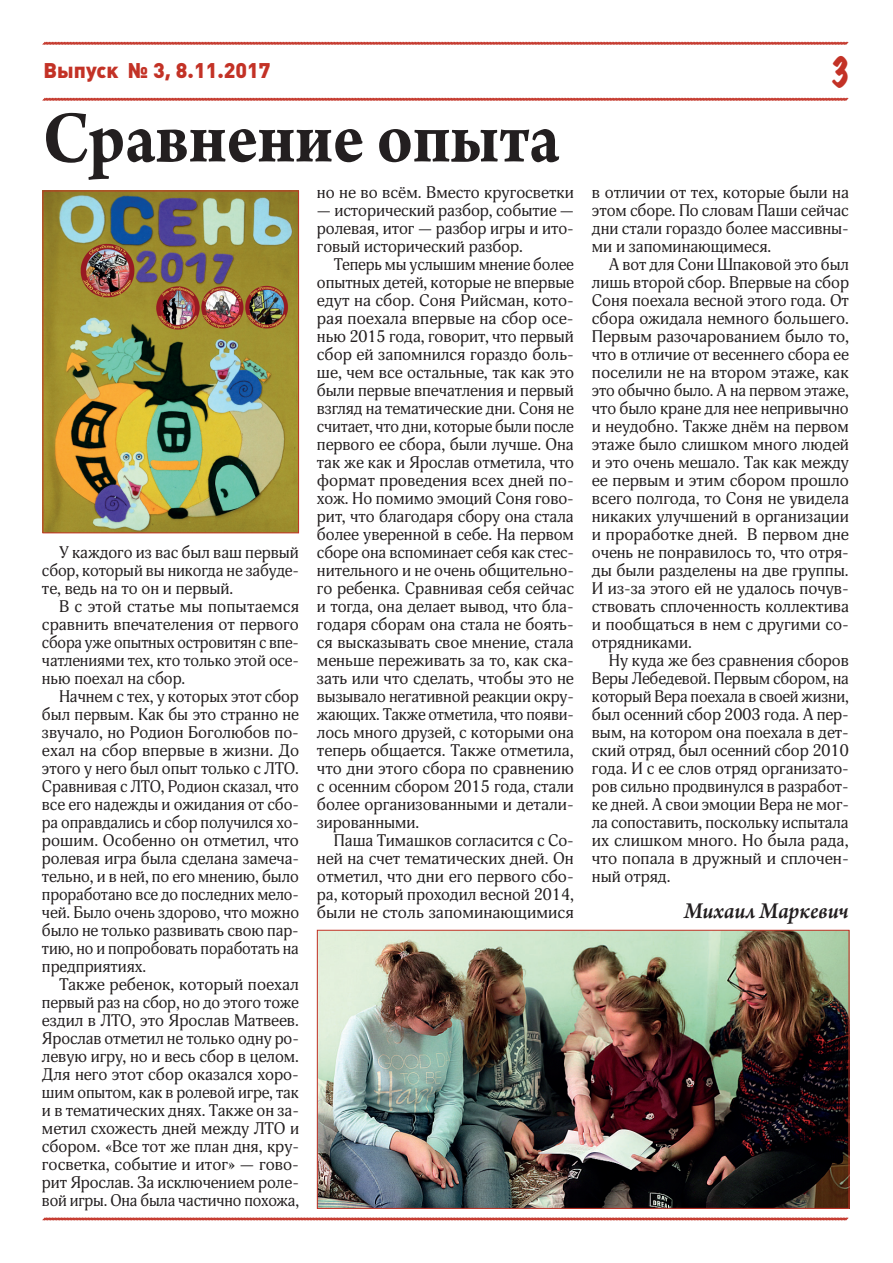
<style>
.page{position:relative;width:893px;height:1263px;background:#fff}
.page>*{position:absolute;margin:0;border:0;box-sizing:border-box;transform-origin:0 0}
.t1{font:700 78px "Arno Pro";color:#231f20;scale:.9 1}
.t2{font:expanded 35.85px "Marker Felt";color:#c33226;scale:.87 1}
.t3{font:italic 600 24px "Arno Pro";letter-spacing:-.005em;color:#231f20;scale:.94 1}
.t4{font:900 21px "Plumb";color:#c33226}
.t5{font:16.5px/18px "Adonis";color:#231f20;text-align:justify}
</style>
<div class="page">
<svg style="left:42px;top:41px;width:807px;height:4px;background:#d98179"></svg>
<svg style="left:42px;top:97px;width:807px;height:4px;background:#d98179"></svg>
<svg style="left:42px;top:1217px;width:807px;height:4px;background:#d98179"></svg>
<img style="left:45px;top:193px;width:252px;height:338px">
<div style="left:43px;top:191px;width:256px;height:342px;border:1px solid #c33226"></div>
<img style="left:319px;top:932px;width:528px;height:275px">
<div style="left:317px;top:930px;width:532px;height:279px;border:1px solid #c33226"></div>
<p class="t4" style="left:44px;top:59px;width:228px">Выпуск № 3, 8.11.2017</p>
<h2 class="t2" style="left:830px;top:46px;width:25px">3</h2>
<h1 class="t1" style="left:43px;top:93px;width:576px">Сравнение опыта</h1>
<p class="t5" style="left:42px;top:544px;width:259px;text-indent:17px">У каждого из вас был ваш первый сбор, который вы никогда не забуде&shy;те, ведь на то он и первый.</p>
<p class="t5" style="left:42px;top:598px;width:259px;text-indent:17px">В с этой статье мы попытаемся сравнить впечателения от первого сбора уже опытных островитян с впе&shy;чатлениями тех, кто только этой осе&shy;нью поехал на сбор.</p>
<p class="t5" style="left:42px;top:688px;width:259px;text-indent:17px">Начнем с тех, у которых этот сбор был первым. Как бы это странно не звучало, но Родион Боголюбов по&shy;ехал на сбор впервые в жизни. До этого у него был опыт только с ЛТО.<br>Сравнивая с ЛТО, Родион сказал, что все его надежды и ожидания от сбо&shy;ра оправдались и сбор получился хо&shy;рошим. Особенно он отметил, что ролевая игра была сделана замеча&shy;тельно, и в ней, по его мнению, было проработано все до последних мело&shy;чей. Было очень здорово, что можно было не только развивать свою пар&shy;тию, но и попробовать поработать на предприятиях.</p>
<p class="t5" style="left:42px;top:976px;width:259px;text-indent:17px">Также ребенок, который поехал первый раз на сбор, но до этого тоже ездил в ЛТО, это Ярослав Матвеев.<br>Ярослав отметил не только одну ро&shy;левую игру, но и весь сбор в целом.<br>Для него этот сбор оказался хоро&shy;шим опытом, как в ролевой игре, так и в тематических днях. Также он за&shy;метил схожесть дней между ЛТО и сбором. «Все тот же план дня, кру&shy;госветка, событие и итог» — гово&shy;рит Ярослав. За исключением роле&shy;вой игры. Она была частично похожа,</p>
<p class="t5" style="left:317px;top:184px;width:258px">но не во всём. Вместо кругосветки</p>
<p class="t5" style="left:317px;top:202px;width:258px">— исторический разбор, событие — ролевая, итог — разбор игры и ито&shy;говый исторический разбор.</p>
<p class="t5" style="left:317px;top:256px;width:259px;text-indent:17px">Теперь мы услышим мнение более опытных детей, которые не впервые едут на сбор. Соня Рийсман, кото&shy;рая поехала впервые на сбор осе&shy;нью 2015 года, говорит, что первый сбор ей запомнился гораздо боль&shy;ше, чем все остальные, так как это были первые впечатления и первый взгляд на тематические дни. Соня не считает, что дни, которые были после первого ее сбора, были лучше. Она так же как и Ярослав отметила, что формат проведения всех дней по&shy;хож. Но помимо эмоций Соня гово&shy;рит, что благодаря сбору она стала более уверенной в себе. На первом сборе она вспоминает себя как стес&shy;нительного и не очень общительно&shy;го ребенка. Сравнивая себя сейчас и тогда, она делает вывод, что бла&shy;годаря сборам она стала не боять&shy;ся высказывать свое мнение, стала меньше переживать за то, как ска&shy;зать или что сделать, чтобы это не вызывало негативной реакции окру&shy;жающих. Также отметила, что появи&shy;лось много друзей, с которыми она теперь общается. Также отметила, что дни этого сбора по сравнению с осенним сбором 2015 года, стали более организованными и детали&shy;зированными.</p>
<p class="t5" style="left:317px;top:832px;width:258px;text-indent:17px">Паша Тимашков согласится с Со&shy;ней на счет тематических дней. Он отметил, что дни его первого сбо&shy;ра, который проходил весной 2014, были не столь запоминающимися</p>
<p class="t5" style="left:592px;top:184px;width:258px">в отличии от тех, которые были на этом сборе. По словам Паши сейчас дни стали гораздо более массивны&shy;ми и запоминающимеся.</p>
<p class="t5" style="left:592px;top:256px;width:259px;text-indent:17px">А вот для Сони Шпаковой это был лишь второй сбор. Впервые на сбор Соня поехала весной этого года. От сбора ожидала немного большего.<br>Первым разочарованием было то, что в отличие от весеннего сбора ее поселили не на втором этаже, как это обычно было. А на первом этаже, что было кране для нее непривычно и неудобно. Также днём на первом этаже было слишком много людей и это очень мешало. Так как между ее первым и этим сбором прошло всего полгода, то Соня не увидела никаких улучшений в организации и проработке дней. В первом дне очень не понравилось то, что отря&shy;ды были разделены на две группы.<br>И из-за этого ей не удалось почув&shy;ствовать сплоченность коллектива и пообщаться в нем с другими со&shy;отрядниками.</p>
<p class="t5" style="left:592px;top:652px;width:258px;text-indent:17px">Ну куда же без сравнения сборов Веры Лебедевой. Первым сбором, на который Вера поехала в своей жизни, был осенний сбор 2003 года. А пер&shy;вым, на котором она поехала в дет&shy;ский отряд, был осенний сбор 2010 года. И с ее слов отряд организато&shy;ров сильно продвинулся в разработ&shy;ке дней. А свои эмоции Вера не мог&shy;ла сопоставить, поскольку испытала их слишком много. Но была рада, что попала в дружный и сплочен&shy;ный отряд.</p>
<h3 class="t3" style="left:684px;top:897px;width:177px">Михаил Маркевич</h3>
</div>
